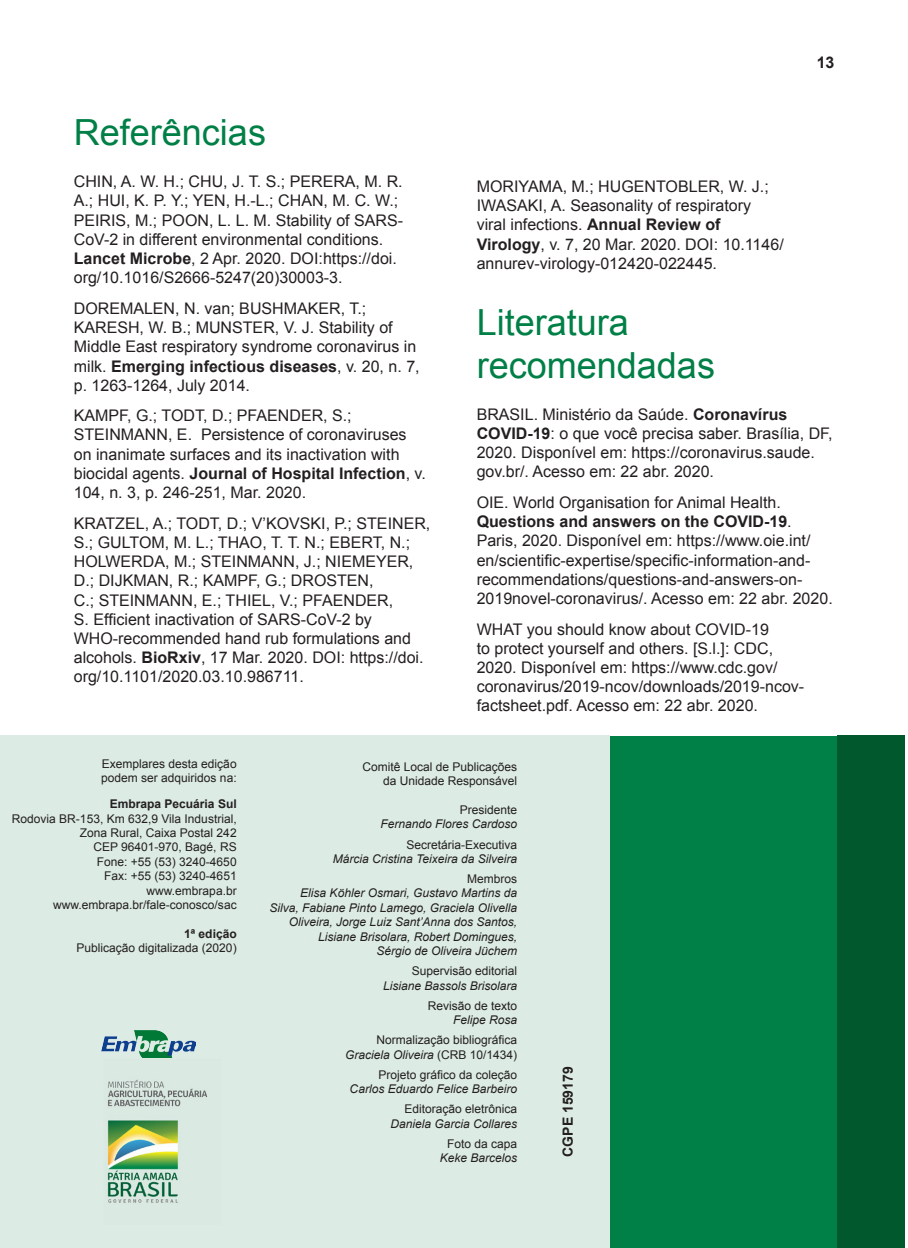
<style>
.page{position:relative;width:908px;height:1248px;background:#fff}
.page>*{position:absolute;margin:0;border:0;box-sizing:border-box;transform-origin:0 0}
.TITULO_1{font:36px/43.2px "Arial";color:#007f46}
.REFERENCIAS{font:16px/19.2px "Arial";color:#231f20}
.t1{font:700 16px "Arial";color:#231f20}
.CGPE{font:700 14px "Arial";color:#231f20}
.t2{font:12px/14.4px "Arial";color:#231f20;text-align:right}
.t3{font:italic 12px/14.4px "Arial";color:#231f20;text-align:right}
.t4{font:700 12px "Arial";color:#231f20}
.s1{font-weight:700}
.s2{font-style:normal}
</style>
<div class="page">
<div style="left:599px;top:736px;width:305px;height:511px;background:#007f46"></div>
<div style="left:0;top:735px;width:609px;height:512px;background:#dcebe3"></div>
<img style="left:102px;top:1030px;width:94px;height:28px">
<div style="left:837px;top:735px;width:67px;height:512px;background:#00582c"></div>
<img style="left:107px;top:1079px;width:101px;height:124px">
<p class="TITULO_1" style="left:74px;top:111px;width:194px">Referências</p>
<p class="REFERENCIAS" style="left:74px;top:172px;width:331px">CHIN, A. W. H.; CHU, J. T. S.; PERERA, M. R.<br>A.; HUI, K. P. Y.; YEN, H.-L.; CHAN, M. C. W.; PEIRIS, M.; POON, L. L. M. Stability of SARS-CoV-2 in different environmental conditions.<br><span class="s1">Lancet Microbe</span>, 2 Apr. 2020. DOI:https://doi. org/10.1016/S2666-5247(20)30003-3.</p>
<p class="REFERENCIAS" style="left:74px;top:298px;width:347px">DOREMALEN, N. van; BUSHMAKER, T.; KARESH, W. B.; MUNSTER, V. J. Stability of Middle East respiratory syndrome coronavirus in milk. <span class="s1">Emerging infectious diseases</span>, v. 20, n. 7, p. 1263-1264, July 2014.</p>
<p class="REFERENCIAS" style="left:74px;top:406px;width:353px">KAMPF, G.; TODT, D.; PFAENDER, S.; STEINMANN, E. Persistence of coronaviruses on inanimate surfaces and its inactivation with biocidal agents. <span class="s1">Journal of Hospital Infection</span>, v.<br>104, n. 3, p. 246-251, Mar. 2020.</p>
<p class="REFERENCIAS" style="left:74px;top:513px;width:358px">KRATZEL, A.; TODT, D.; V’KOVSKI, P.; STEINER, S.; GULTOM, M. L.; THAO, T. T. N.; EBERT, N.; HOLWERDA, M.; STEINMANN, J.; NIEMEYER, D.; DIJKMAN, R.; KAMPF, G.; DROSTEN,<br>C.; STEINMANN, E.; THIEL, V.; PFAENDER,<br>S. Efficient inactivation of SARS-CoV-2 by WHO-recommended hand rub formulations and alcohols. <span class="s1">BioRxiv</span>, 17 Mar. 2020. DOI: https://doi. org/10.1101/2020.03.10.986711.</p>
<p class="t1" style="left:816px;top:51px;width:19px">13</p>
<p class="REFERENCIAS" style="left:476px;top:176px;width:308px">MORIYAMA, M.; HUGENTOBLER, W. J.; IWASAKI, A. Seasonality of respiratory viral infections. <span class="s1">Annual Review of Virology</span>, v. 7, 20 Mar. 2020. DOI: 10.1146/ annurev-virology-012420-022445.</p>
<p class="TITULO_1" style="left:476px;top:300px;width:240px">Literatura recomendadas</p>
<p class="REFERENCIAS" style="left:476px;top:404px;width:357px">BRASIL. Ministério da Saúde. <span class="s1">Coronavírus COVID-19</span>: o que você precisa saber. Brasília, DF, 2020. Disponível em: https://coronavirus.saude. gov.br/. Acesso em: 22 abr. 2020.</p>
<p class="REFERENCIAS" style="left:476px;top:492px;width:357px">OIE. World Organisation for Animal Health.<br><span class="s1">Questions and answers on the COVID-19</span>.<br>Paris, 2020. Disponível em: https://www.oie.int/ en/scientific-expertise/specific-information-and&shy;recommendations/questions-and-answers-on-2019novel-coronavirus/. Acesso em: 22 abr. 2020.</p>
<p class="REFERENCIAS" style="left:476px;top:619px;width:329px">WHAT you should know about COVID-19<br>to protect yourself and others. [S.l.]: CDC, 2020. Disponível em: https://www.cdc.gov/ coronavirus/2019-ncov/downloads/2019-ncov&shy;factsheet.pdf. Acesso em: 22 abr. 2020.</p>
<p class="t2" style="left:101px;top:756px;width:137px;text-align:left">Exemplares desta edição podem ser adquiridos na:</p>
<p class="t4" style="left:110px;top:795px;width:128px">Embrapa Pecuária Sul</p>
<p class="t2" style="left:12px;top:811px;width:226px">Rodovia BR-153, Km 632,9 Vila Industrial,<br>Zona Rural, Caixa Postal 242<br>CEP 96401-970, Bagé, RS<br>Fone: +55 (53) 3240-4650<br>Fax: +55 (53) 3240-4651 www.embrapa.br www.embrapa.br/fale-conosco/sac</p>
<p class="t4" style="left:184px;top:925px;width:54px">1ª edição</p>
<p class="t2" style="left:76px;top:940px;width:162px">Publicação digitalizada (2020)</p>
<p class="t2" style="left:362px;top:759px;width:156px">Comitê Local de Publicações da Unidade Responsável</p>
<p class="t2" style="left:459px;top:802px;width:59px">Presidente</p>
<p class="t3" style="left:380px;top:817px;width:138px">Fernando Flores Cardoso</p>
<p class="t2" style="left:406px;top:837px;width:112px">Secretária-Executiva</p>
<p class="t3" style="left:332px;top:851px;width:186px">Márcia Cristina Teixeira da Silveira</p>
<p class="t2" style="left:467px;top:871px;width:52px">Membros</p>
<p class="t3" style="left:269px;top:886px;width:249px">Elisa Köhler Osmari, Gustavo Martins da Silva, Fabiane Pinto Lamego, Graciela Olivella Oliveira, Jorge Luiz Sant’Anna dos Santos, Lisiane Brisolara, Robert Domingues,</p>
<p class="t3" style="left:376px;top:943px;width:142px">Sérgio de Oliveira Jüchem</p>
<p class="t2" style="left:411px;top:963px;width:107px">Supervisão editorial</p>
<p class="t3" style="left:383px;top:978px;width:136px">Lisiane Bassols Brisolara</p>
<p class="t2" style="left:427px;top:998px;width:91px">Revisão de texto</p>
<p class="t3" style="left:453px;top:1012px;width:66px">Felipe Rosa</p>
<p class="t2" style="left:376px;top:1032px;width:142px">Normalização bibliográfica</p>
<p class="t3" style="left:345px;top:1047px;width:174px">Graciela Oliveira <span class="s2">(CRB 10/1434)</span></p>
<p class="t2" style="left:378px;top:1066px;width:140px">Projeto gráfico da coleção</p>
<p class="t3" style="left:349px;top:1081px;width:169px">Carlos Eduardo Felice Barbeiro</p>
<p class="t2" style="left:404px;top:1101px;width:114px">Editoração eletrônica</p>
<p class="t3" style="left:390px;top:1116px;width:128px">Daniela Garcia Collares</p>
<p class="t2" style="left:447px;top:1135px;width:72px">Foto da capa</p>
<p class="t3" style="left:439px;top:1150px;width:79px">Keke Barcelos</p>
<p class="CGPE" style="left:557px;top:1156px;width:92px;rotate:-90deg">CGPE 159179</p>
</div>
